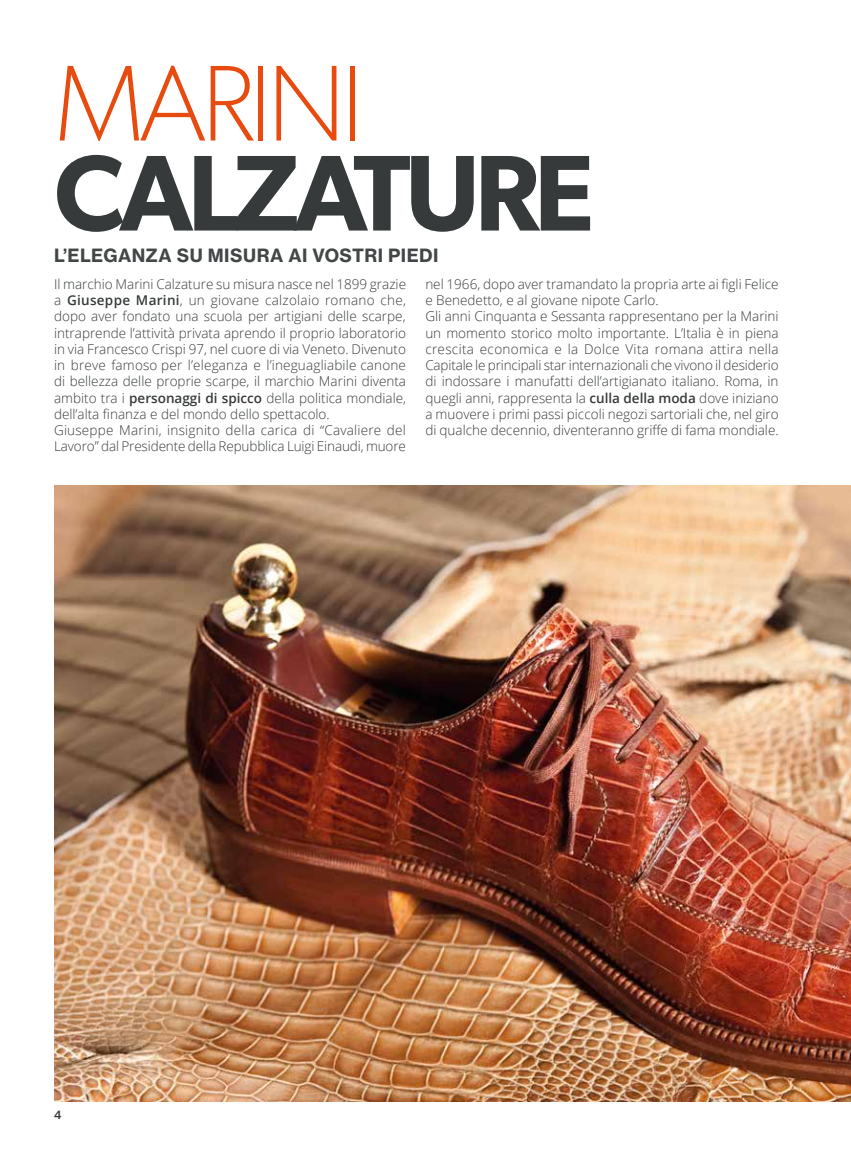
<style>
.page{position:relative;width:851px;height:1149px;background:#fff}
.page>*{position:absolute;margin:0;border:0;box-sizing:border-box;transform-origin:0 0}
.t1{font:600 108px "Gibson";letter-spacing:-.05em;color:#373a3b}
.t2{font:100 108px "Gibson";letter-spacing:-.05em;color:#e84b0f}
.t3{font:18px "N Haas Grotesk TX Pro 75 Bd";letter-spacing:.025em;color:#434647}
.t4{font:300 13.5px/16.2px "Open Sans";color:#373a3b}
.t5{font:500 12px "Gibson";color:#373a3b}
.s1{font-weight:600}
</style>
<div class="page">
<img style="left:54px;top:485px;width:796px;height:616px">
<h1 class="t2" style="left:54px;top:38px;width:311px">MARINI</h1>
<h1 class="t1" style="left:54px;top:129px;width:541px">CALZATURE</h1>
<h2 class="t3" style="left:54px;top:243px;width:386px">L’ELEGANZA SU MISURA AI VOSTRI PIEDI</h2>
<p class="t4" style="left:54px;top:275px;width:353px">Il marchio Marini Calzature su misura nasce nel 1899 grazie a <span class="s1">Giuseppe Marini</span>, un giovane calzolaio romano che, dopo aver fondato una scuola per artigiani delle scarpe, intraprende l’attività privata aprendo il proprio laboratorio in via Francesco Crispi 97, nel cuore di via Veneto. Divenuto in breve famoso per l’eleganza e l’ineguagliabile canone di bellezza delle proprie scarpe, il marchio Marini diventa ambito tra i <span class="s1">personaggi di spicco</span> della politica mondiale, dell’alta finanza e del mondo dello spettacolo.<br>Giuseppe Marini, insignito della carica di “Cavaliere del Lavoro” dal Presidente della Repubblica Luigi Einaudi, muore</p>
<p class="t4" style="left:425px;top:275px;width:355px">nel 1966, dopo aver tramandato la propria arte ai figli Felice e Benedetto, e al giovane nipote Carlo.<br>Gli anni Cinquanta e Sessanta rappresentano per la Marini un momento storico molto importante. L’Italia è in piena crescita economica e la Dolce Vita romana attira nella Capitale le principali star internazionali che vivono il desiderio di indossare i manufatti dell’artigianato italiano. Roma, in quegli anni, rappresenta la <span class="s1">culla della moda</span> dove iniziano a muovere i primi passi piccoli negozi sartoriali che, nel giro di qualche decennio, diventeranno griffe di fama mondiale.</p>
<p class="t5" style="left:54px;top:1107px;width:9px">4</p>
</div>
